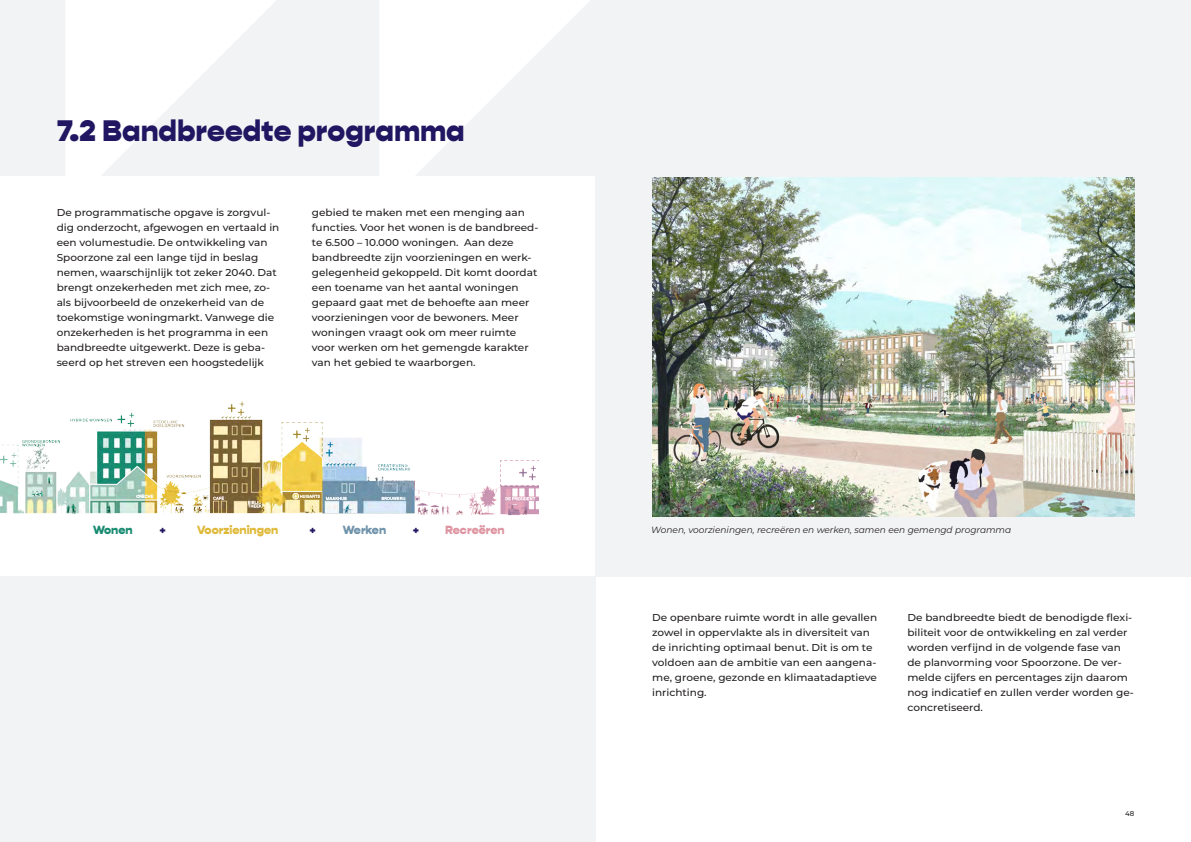
<style>
.page{position:relative;width:1191px;height:842px;background:#fff}
.page>*{position:absolute;margin:0;border:0;box-sizing:border-box;transform-origin:0 0}
.t1{font:800 30px "Gopher";color:#201661}
.t2{font:800 12px "Gopher";color:#dfb938}
.t3{font:800 12px "Gopher";color:#de94a0}
.t4{font:800 12px "Gopher";color:#6f93aa}
.t5{font:800 12px "Gopher";color:#188b71}
.t6{font:800 12px "Gopher";color:#201661}
.Body{font:500 10px/15px "Montserrat";color:#231f20;scale:1.05 1}
.Bijschrift_foto{font:italic 9px "Montserrat";color:#231f20}
.t7{font:500 7px "Montserrat";color:#231f20}
</style>
<div class="page">
<div style="left:0;top:576px;width:595px;height:266px;background:#f2f3f4"></div>
<svg style="left:0;top:0;width:595px;height:176px;fill:#f2f3f4"></svg>
<img style="left:0;top:401px;width:413px;height:113px">
<svg style="left:413px;top:460px;width:126px;height:56px"></svg>
<div style="left:595px;top:0;width:596px;height:576px;background:#f2f3f4"></div>
<img style="left:652px;top:177px;width:482px;height:339px">
<h2 class="t1" style="left:57px;top:112px;width:409px">7.2 Bandbreedte programma</h2>
<p class="Body" style="left:57px;top:205px;width:214px">De programmatische opgave is zorgvul&shy;dig onderzocht, afgewogen en vertaald in een volumestudie. De ontwikkeling van Spoorzone zal een lange tijd in beslag nemen, waarschijnlijk tot zeker 2040. Dat brengt onzekerheden met zich mee, zo&shy;als bijvoorbeeld de onzekerheid van de toekomstige woningmarkt. Vanwege die onzekerheden is het programma in een bandbreedte uitgewerkt. Deze is geba&shy;seerd op het streven een hoogstedelijk</p>
<p class="Body" style="left:312px;top:205px;width:217px">gebied te maken met een menging aan functies. Voor het wonen is de bandbreed&shy;te 6.500 – 10.000 woningen. Aan deze bandbreedte zijn voorzieningen en werk&shy;gelegenheid gekoppeld. Dit komt doordat een toename van het aantal woningen gepaard gaat met de behoefte aan meer voorzieningen voor de bewoners. Meer woningen vraagt ook om meer ruimte voor werken om het gemengde karakter van het gebied te waarborgen.</p>
<p class="t5" style="left:93px;top:522px;width:41px">Wonen</p>
<p class="t6" style="left:159px;top:522px;width:8px">+</p>
<p class="t2" style="left:197px;top:522px;width:83px">Voorzieningen</p>
<p class="t6" style="left:309px;top:522px;width:8px">+</p>
<p class="t4" style="left:343px;top:522px;width:45px">Werken</p>
<p class="t6" style="left:413px;top:522px;width:8px">+</p>
<p class="t3" style="left:445px;top:522px;width:61px">Recreëren</p>
<p class="Bijschrift_foto" style="left:651px;top:523px;width:361px">Wonen, voorzieningen, recreëren en werken, samen een gemengd programma</p>
<p class="Body" style="left:652px;top:610px;width:216px">De openbare ruimte wordt in alle gevallen zowel in oppervlakte als in diversiteit van de inrichting optimaal benut. Dit is om te voldoen aan de ambitie van een aangena&shy;me, groene, gezonde en klimaatadaptieve inrichting.</p>
<p class="Body" style="left:907px;top:610px;width:217px">De bandbreedte biedt de benodigde flexi&shy;biliteit voor de ontwikkeling en zal verder worden verfijnd in de volgende fase van de planvorming voor Spoorzone. De ver&shy;melde cijfers en percentages zijn daarom nog indicatief en zullen verder worden ge&shy;concretiseerd.</p>
<p class="t7" style="left:1125px;top:809px;width:11px">48</p>
</div>
